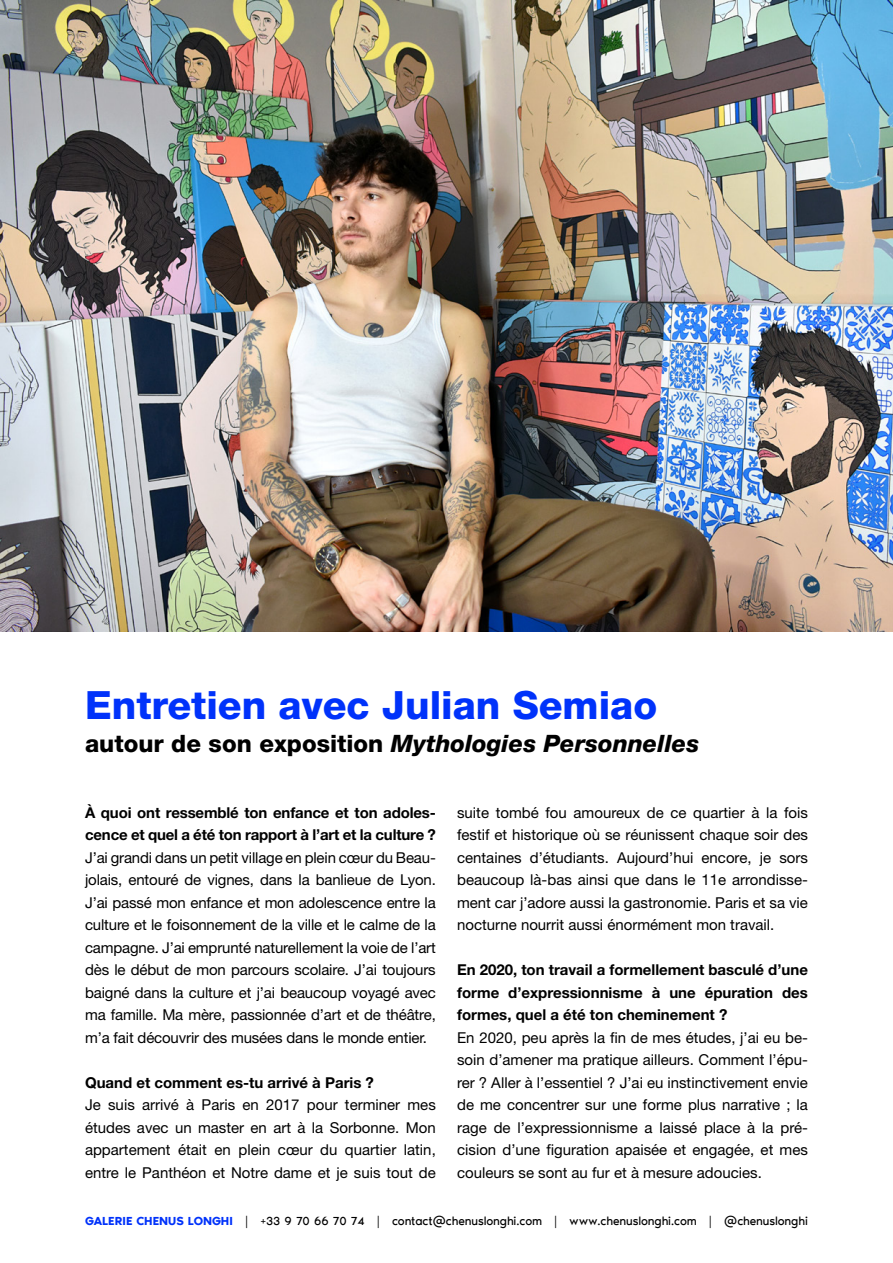
<style>
.page{position:relative;width:893px;height:1263px;background:#fff}
.page>*{position:absolute;margin:0;border:0;box-sizing:border-box;transform-origin:0 0}
.t1{font:800 39px "Helvetica Neue LT Std";color:#0032fa}
.t2{font:italic 800 24px "Helvetica Neue LT Std";color:#000}
.t3{font:15px/22.5px "Helvetica Neue LT Std";color:#000;text-align:justify}
.t4{font:700 15px/22.5px "Helvetica Neue LT Std";color:#000}
.t5{font:12px "Noir Pro";letter-spacing:-.01em;color:#000}
.s1{font-style:normal}
.s2{font-weight:600;color:#0032fa}
</style>
<div class="page">
<img style="left:0;top:0;width:893px;height:631px">
<h1 class="t1" style="left:85px;top:682px;width:574px">Entretien avec Julian Semiao</h1>
<h2 class="t2" style="left:85px;top:729px;width:616px"><span class="s1">autour de son exposition</span> Mythologies Personnelles</h2>
<p class="t4" style="left:85px;top:801px;width:352px">À quoi ont ressemblé ton enfance et ton adoles&shy;cence et quel a été ton rapport à l’art et la culture ?</p>
<p class="t3" style="left:85px;top:846px;width:352px">J’ai grandi dans un petit village en plein cœur du Beau&shy;jolais, entouré de vignes, dans la banlieue de Lyon.<br>J’ai passé mon enfance et mon adolescence entre la culture et le foisonnement de la ville et le calme de la campagne. J’ai emprunté naturellement la voie de l’art dès le début de mon parcours scolaire. J’ai toujours baigné dans la culture et j’ai beaucoup voyagé avec ma famille. Ma mère, passionnée d’art et de théâtre, m’a fait découvrir des musées dans le monde entier.</p>
<p class="t4" style="left:85px;top:1071px;width:290px">Quand et comment es-tu arrivé à Paris ?</p>
<p class="t3" style="left:85px;top:1094px;width:352px">Je suis arrivé à Paris en 2017 pour terminer mes études avec un master en art à la Sorbonne. Mon appartement était en plein cœur du quartier latin, entre le Panthéon et Notre dame et je suis tout de</p>
<p class="t3" style="left:457px;top:801px;width:352px">suite tombé fou amoureux de ce quartier à la fois festif et historique où se réunissent chaque soir des centaines d’étudiants. Aujourd’hui encore, je sors beaucoup là-bas ainsi que dans le 11e arrondisse&shy;ment car j’adore aussi la gastronomie. Paris et sa vie nocturne nourrit aussi énormément mon travail.</p>
<p class="t4" style="left:457px;top:958px;width:352px;text-align:justify">En 2020, ton travail a formellement basculé d’une forme d’expressionnisme à une épuration des formes, quel a été ton cheminement ?</p>
<p class="t3" style="left:457px;top:1026px;width:352px">En 2020, peu après la fin de mes études, j’ai eu be&shy;soin d’amener ma pratique ailleurs. Comment l’épu&shy;rer ? Aller à l’essentiel ? J’ai eu instinctivement envie de me concentrer sur une forme plus narrative ; la rage de l’expressionnisme a laissé place à la pré&shy;cision d’une figuration apaisée et engagée, et mes couleurs se sont au fur et à mesure adoucies.</p>
<p class="t5" style="left:85px;top:1211px;width:724px"><span class="s2">GALERIE CHENUS LONGHI</span> | +33 9 70 66 70 74 | contact@chenuslonghi.com | www.chenuslonghi.com | @chenuslonghi</p>
</div>
